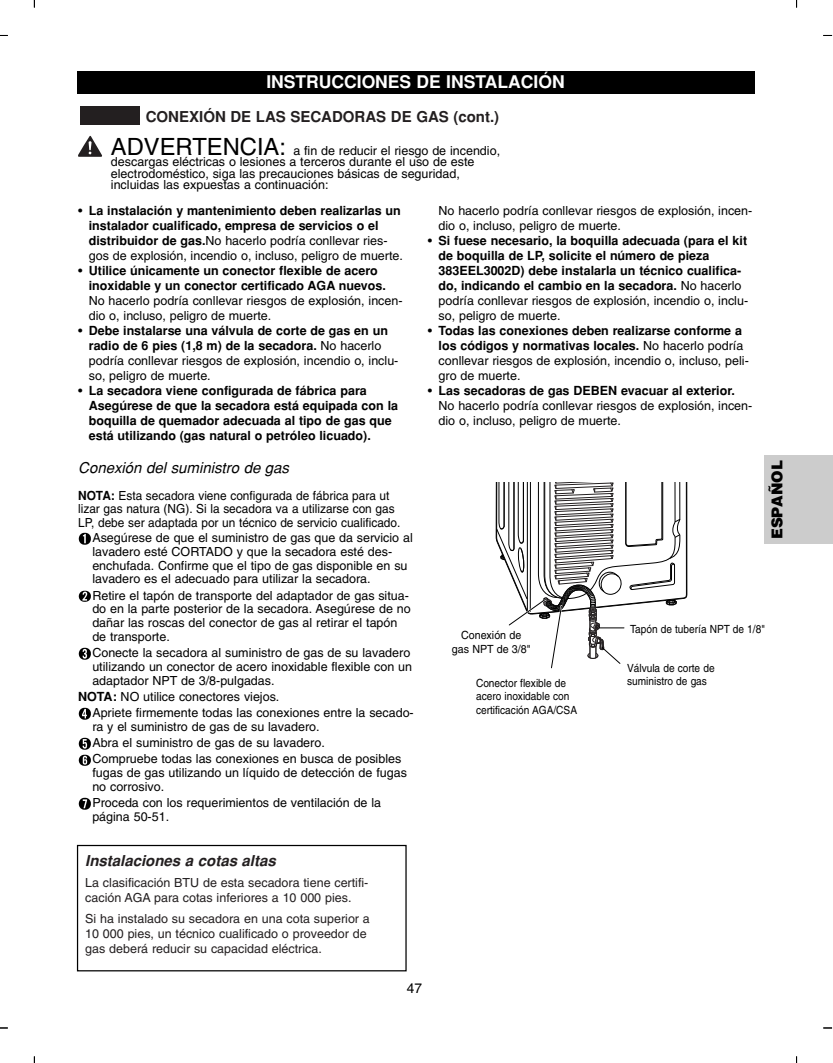
<style>
.page{position:relative;width:833px;height:1063px;background:#fff}
.page>*{position:absolute;margin:0;border:0;box-sizing:border-box;transform-origin:0 0}
.t1{font:700 17.5px "Helvetica";color:#fff}
.t2{font:700 15px "Helvetica";color:#231f20}
.t3{font:italic 15px "Helvetica";color:#000}
.t4{font:italic 700 15px "Helvetica";color:#231f20}
.t5{font:900 15px "Helvetica";color:#000}
.t6{font:13.75px "Helvetica";color:#000}
.t7{font:12.5px/15px "Helvetica";color:#000}
.t8{font:700 12.5px/15px "Helvetica";color:#000}
.t9{font:12.5px/15px "Helvetica";color:#231f20}
.t10{font:12.5px/13.8px "Helvetica";color:#000;scale:.95 1}
.t11{font:11.25px/13.5px "Helvetica";color:#000;scale:.9 1}
.t12{font:11.25px/13.5px "Helvetica";color:#000;text-align:center;scale:.95 1}
.s1{font-size:23.75px}
.s2{font-weight:400}
.s3{font-weight:700}
</style>
<div class="page">
<div style="left:763px;top:455px;width:69px;height:89px;background:#ccc"></div>
<svg style="left:495px;top:482px;width:193px;height:187px"></svg>
<div style="left:77px;top:71px;width:677px;height:22px;background:#000"></div>
<svg style="left:78px;top:136px;width:24px;height:21px"></svg>
<svg style="left:79px;top:532px;width:12px;height:13px"></svg>
<svg style="left:79px;top:590px;width:12px;height:12px"></svg>
<svg style="left:79px;top:648px;width:12px;height:12px"></svg>
<svg style="left:79px;top:708px;width:12px;height:12px"></svg>
<svg style="left:79px;top:738px;width:12px;height:28px"></svg>
<svg style="left:79px;top:798px;width:12px;height:12px"></svg>
<div style="left:77px;top:844px;width:329px;height:127px;border:1px solid #000"></div>
<div style="left:80px;top:106px;width:60px;height:19px;background:#231f20"></div>
<h1 class="t1" style="left:266px;top:75px;width:300px">INSTRUCCIONES DE INSTALACIÓN</h1>
<p class="t2" style="left:146px;top:112px;width:355px">CONEXIÓN DE LAS SECADORAS DE GAS (cont.)</p>
<p class="t7" style="left:111px;top:146px;width:390px;line-height:11.2px"><span class="s1">ADVERTENCIA:</span> a fin de reducir el riesgo de incendio, descargas eléctricas o lesiones a terceros durante el uso de este electrodoméstico, siga las precauciones básicas de seguridad, incluidas las expuestas a continuación:</p>
<p class="t8" style="left:89px;top:204px;width:315px;text-indent:-11px"><span class="s2">•</span> La instalación y mantenimiento deben realizarlas un instalador cualificado, empresa de servicios o el distribuidor de gas.<span class="s2">No hacerlo podría conllevar ries&shy;gos de explosión, incendio o, incluso, peligro de muerte.</span></p>
<p class="t8" style="left:89px;top:264px;width:299px;text-indent:-11px"><span class="s2">•</span> Utilice únicamente un conector flexible de acero inoxidable y un conector certificado AGA nuevos.</p>
<p class="t7" style="left:89px;top:294px;width:315px">No hacerlo podría conllevar riesgos de explosión, incen&shy;dio o, incluso, peligro de muerte.</p>
<p class="t7" style="left:89px;top:324px;width:311px;text-indent:-11px">• <span class="s3">Debe instalarse una válvula de corte de gas en un radio de 6 pies (1,8 m) de la secadora.</span> No hacerlo podría conllevar riesgos de explosión, incendio o, inclu&shy;so, peligro de muerte.</p>
<p class="t8" style="left:89px;top:384px;width:311px;text-indent:-11px"><span class="s2">•</span> La secadora viene configurada de fábrica para Asegúrese de que la secadora está equipada con la boquilla de quemador adecuada al tipo de gas que está utilizando (gas natural o petróleo licuado).</p>
<p class="t3" style="left:78px;top:462px;width:212px">Conexión del suministro de gas</p>
<p class="t10" style="left:78px;top:489px;width:341px"><span class="s3">NOTA:</span> Esta secadora viene configurada de fábrica para ut lizar gas natura (NG). Si la secadora va a utilizarse con gas<br>LP, debe ser adaptada por un técnico de servicio cualificado.</p>
<p class="t7" style="left:92px;top:532px;width:322px;line-height:13.8px">Asegúrese de que el suministro de gas que da servicio al lavadero esté CORTADO y que la secadora esté des&shy;enchufada. Confirme que el tipo de gas disponible en su lavadero es el adecuado para utilizar la secadora.</p>
<p class="t7" style="left:92px;top:589px;width:320px;line-height:13.8px">Retire el tapón de transporte del adaptador de gas situa&shy;do en la parte posterior de la secadora. Asegúrese de no dañar las roscas del conector de gas al retirar el tapón de transporte.</p>
<p class="t7" style="left:92px;top:647px;width:321px;line-height:13.8px">Conecte la secadora al suministro de gas de su lavadero utilizando un conector de acero inoxidable flexible con un adaptador NPT de 3/8-pulgadas.</p>
<p class="t7" style="left:92px;top:689px;width:323px;line-height:16.2px;text-indent:-14px"><span class="s3">NOTA:</span> NO utilice conectores viejos.<br>Apriete firmemente todas las conexiones entre la secado-</p>
<p class="t7" style="left:92px;top:719px;width:310px;line-height:16.2px">ra y el suministro de gas de su lavadero.<br>Abra el suministro de gas de su lavadero.<br>Compruebe todas las conexiones en busca de posibles</p>
<p class="t7" style="left:92px;top:767px;width:316px;line-height:13.8px">fugas de gas utilizando un líquido de detección de fugas no corrosivo.</p>
<p class="t7" style="left:92px;top:797px;width:290px;line-height:13.8px">Proceda con los requerimientos de ventilación de la página 50-51.</p>
<p class="t4" style="left:85px;top:855px;width:192px">Instalaciones a cotas altas</p>
<p class="t9" style="left:85px;top:876px;width:285px">La clasificación BTU de esta secadora tiene certifi&shy;cación AGA para cotas inferiores a 10 000 pies.</p>
<p class="t9" style="left:85px;top:912px;width:286px">Si ha instalado su secadora en una cota superior a<br>10 000 pies, un técnico cualificado o proveedor de gas deberá reducir su capacidad eléctrica.</p>
<p class="t7" style="left:438px;top:204px;width:315px">No hacerlo podría conllevar riesgos de explosión, incen&shy;dio o, incluso, peligro de muerte.</p>
<p class="t8" style="left:438px;top:234px;width:311px;text-indent:-11px"><span class="s2">•</span> Si fuese necesario, la boquilla adecuada (para el kit de boquilla de LP, solicite el número de pieza 383EEL3002D) debe instalarla un técnico cualifica&shy;do, indicando el cambio en la secadora. <span class="s2">No hacerlo podría conllevar riesgos de explosión, incendio o, inclu&shy;so, peligro de muerte.</span></p>
<p class="t7" style="left:438px;top:324px;width:312px;text-indent:-11px">• <span class="s3">Todas las conexiones deben realizarse conforme a los códigos y normativas locales.</span> No hacerlo podría conllevar riesgos de explosión, incendio o, incluso, peli&shy;gro de muerte.</p>
<p class="t7" style="left:438px;top:384px;width:315px;text-indent:-11px">• <span class="s3">Las secadoras de gas DEBEN evacuar al exterior.<br></span>No hacerlo podría conllevar riesgos de explosión, incen&shy;dio o, incluso, peligro de muerte.</p>
<p class="t5" style="left:771px;top:539px;width:80px;rotate:-90deg">ESPAÑOL</p>
<p class="t12" style="left:452px;top:629px;width:84px">Conexión de gas NPT de 3/8"</p>
<p class="t11" style="left:630px;top:623px;width:151px">Tapón de tubería NPT de 1/8"</p>
<p class="t11" style="left:627px;top:662px;width:99px">Válvula de corte de</p>
<p class="t11" style="left:476px;top:677px;width:102px">Conector flexible de</p>
<p class="t11" style="left:627px;top:675px;width:90px">suministro de gas</p>
<p class="t11" style="left:476px;top:690px;width:114px">acero inoxidable con certificación AGA/CSA</p>
<p class="t6" style="left:406px;top:983px;width:17px">47</p>
</div>
